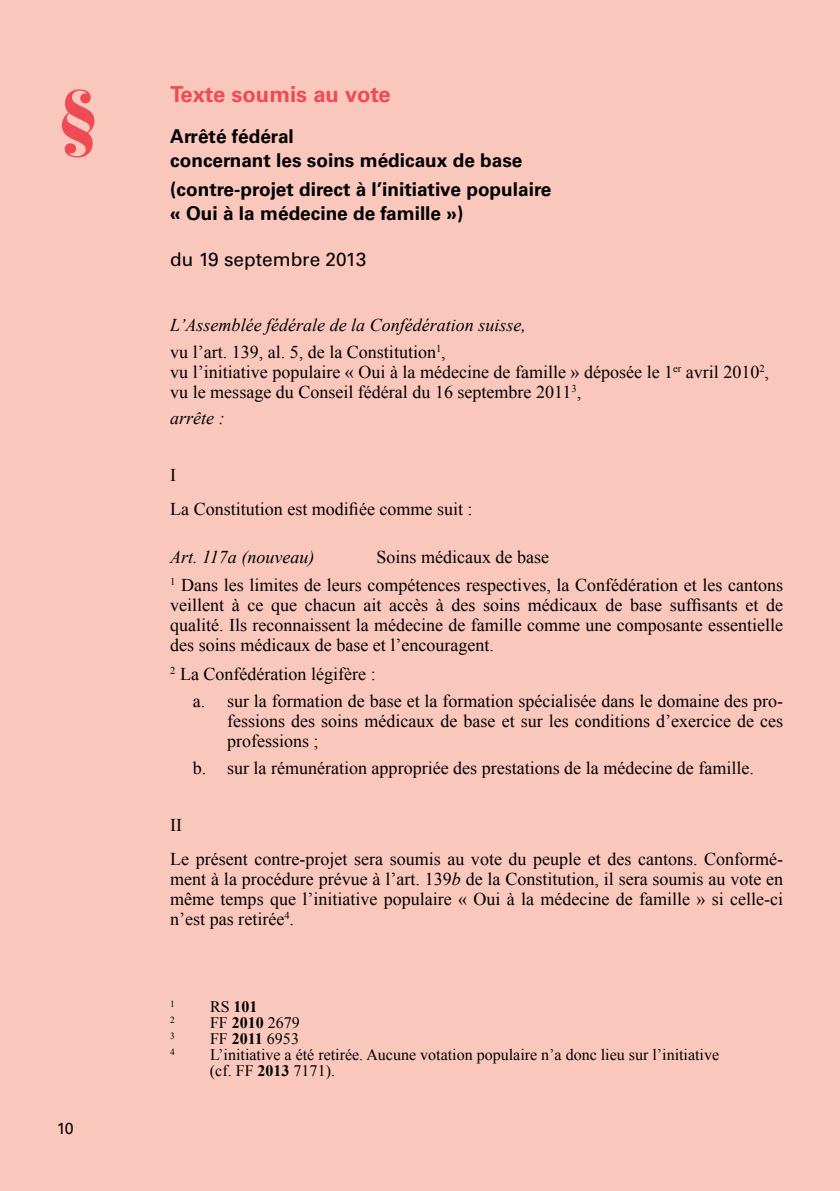
<style>
.page{position:relative;width:840px;height:1191px;background:#fff}
.page>*{position:absolute;margin:0;border:0;box-sizing:border-box;transform-origin:0 0}
.t1{font:900 70px "Bauer Bodoni";color:#ef4b55}
.Titel_Rot{font:700 22px "Univers";color:#ef4b55}
.Untertitel_schwarz{font:700 19px/24px "Univers";color:#000}
.Grundtext{font:19px "Univers";color:#000}
.Abstimmungstext_Grun{font:18px/20px "Times New Roman";color:#000;text-align:justify}
.Abstimmungstext_Grun-2{font:italic 18px "Times New Roman";color:#000}
.t2{font:16px/16px "Times New Roman";color:#000}
.t3{font:700 16px "Times New Roman";color:#000}
.t4{font:16px "Univers";color:#000}
.t5{font:9.4px "Times New Roman";color:#000}
.s1{font-style:italic}
.s2{font-weight:400}
.s3{font-weight:700}
</style>
<div class="page">
<div style="left:0;top:0;width:839px;height:1191px;background:#fac7bd"></div>
<h3 class="t1" style="left:57px;top:73px;width:44px">§</h3>
<h3 class="Titel_Rot" style="left:170px;top:81px;width:222px">Texte soumis au vote</h3>
<h4 class="Untertitel_schwarz" style="left:170px;top:124px;width:125px">Arrêté fédéral</h4>
<h4 class="Untertitel_schwarz" style="left:170px;top:148px;width:353px">concernant les soins médicaux de base</h4>
<h4 class="Untertitel_schwarz" style="left:170px;top:178px;width:382px">(contre-projet direct à l’initiative populaire « Oui à la médecine de famille »)</h4>
<p class="Grundtext" style="left:170px;top:248px;width:198px">du 19 septembre 2013</p>
<p class="Abstimmungstext_Grun-2" style="left:170px;top:312px;width:357px">L’Assemblée fédérale de la Confédération suisse,</p>
<p class="Abstimmungstext_Grun" style="left:170px;top:342px;width:277px">vu l’art. 139, al. 5, de la Constitution<sup>1</sup>,</p>
<p class="Abstimmungstext_Grun" style="left:170px;top:362px;width:600px">vu l’initiative populaire « Oui à la médecine de famille » déposée le 1<sup>er</sup> avril 2010<sup>2</sup>,</p>
<p class="Abstimmungstext_Grun" style="left:170px;top:382px;width:412px">vu le message du Conseil fédéral du 16 septembre 2011<sup>3</sup>,</p>
<p class="Abstimmungstext_Grun-2" style="left:170px;top:405px;width:56px">arrête :</p>
<p class="Abstimmungstext_Grun" style="left:170px;top:464px;width:7px">I</p>
<p class="Abstimmungstext_Grun" style="left:170px;top:498px;width:304px">La Constitution est modifiée comme suit :</p>
<p class="Abstimmungstext_Grun-2" style="left:170px;top:544px;width:146px">Art. 117a (nouveau)</p>
<p class="Abstimmungstext_Grun" style="left:376px;top:546px;width:174px">Soins médicaux de base</p>
<p class="Abstimmungstext_Grun" style="left:170px;top:575px;width:614px"><sup>1</sup> Dans les limites de leurs compétences respectives, la Confédération et les cantons veillent à ce que chacun ait accès à des soins médicaux de base suffisants et de qualité. Ils reconnaissent la médecine de famille comme une composante essentielle des soins médicaux de base et l’encouragent.</p>
<p class="Abstimmungstext_Grun" style="left:170px;top:663px;width:207px"><sup>2</sup> La Confédération légifère :</p>
<p class="Abstimmungstext_Grun" style="left:227px;top:691px;width:557px;text-indent:-34px">a. sur la formation de base et la formation spécialisée dans le domaine des pro&shy;fessions des soins médicaux de base et sur les conditions d’exercice de ces professions ;</p>
<p class="Abstimmungstext_Grun" style="left:193px;top:758px;width:562px">b. sur la rémunération appropriée des prestations de la médecine de famille.</p>
<p class="Abstimmungstext_Grun" style="left:170px;top:814px;width:13px">II</p>
<p class="Abstimmungstext_Grun" style="left:170px;top:848px;width:614px">Le présent contre-projet sera soumis au vote du peuple et des cantons. Conformé&shy;ment à la procédure prévue à l’art. 139<span class="s1">b</span> de la Constitution, il sera soumis au vote en même temps que l’initiative populaire « Oui à la médecine de famille » si celle-ci n’est pas retirée<sup>4</sup>.</p>
<p class="t4" style="left:57px;top:1119px;width:18px">10</p>
<p class="t5" style="left:170px;top:997px;width:6px">1</p>
<p class="t3" style="left:210px;top:995px;width:49px"><span class="s2">RS</span> 101</p>
<p class="t5" style="left:170px;top:1013px;width:6px">2</p>
<p class="t2" style="left:210px;top:1014px;width:91px">FF <span class="s3">2010</span> 2679</p>
<p class="t5" style="left:170px;top:1029px;width:6px">3</p>
<p class="t2" style="left:210px;top:1030px;width:90px">FF <span class="s3">2011</span> 6953</p>
<p class="t5" style="left:170px;top:1045px;width:6px">4</p>
<p class="t2" style="left:210px;top:1046px;width:510px">L’initiative a été retirée. Aucune votation populaire n’a donc lieu sur l’initiative (cf. FF <span class="s3">2013</span> 7171).</p>
</div>
